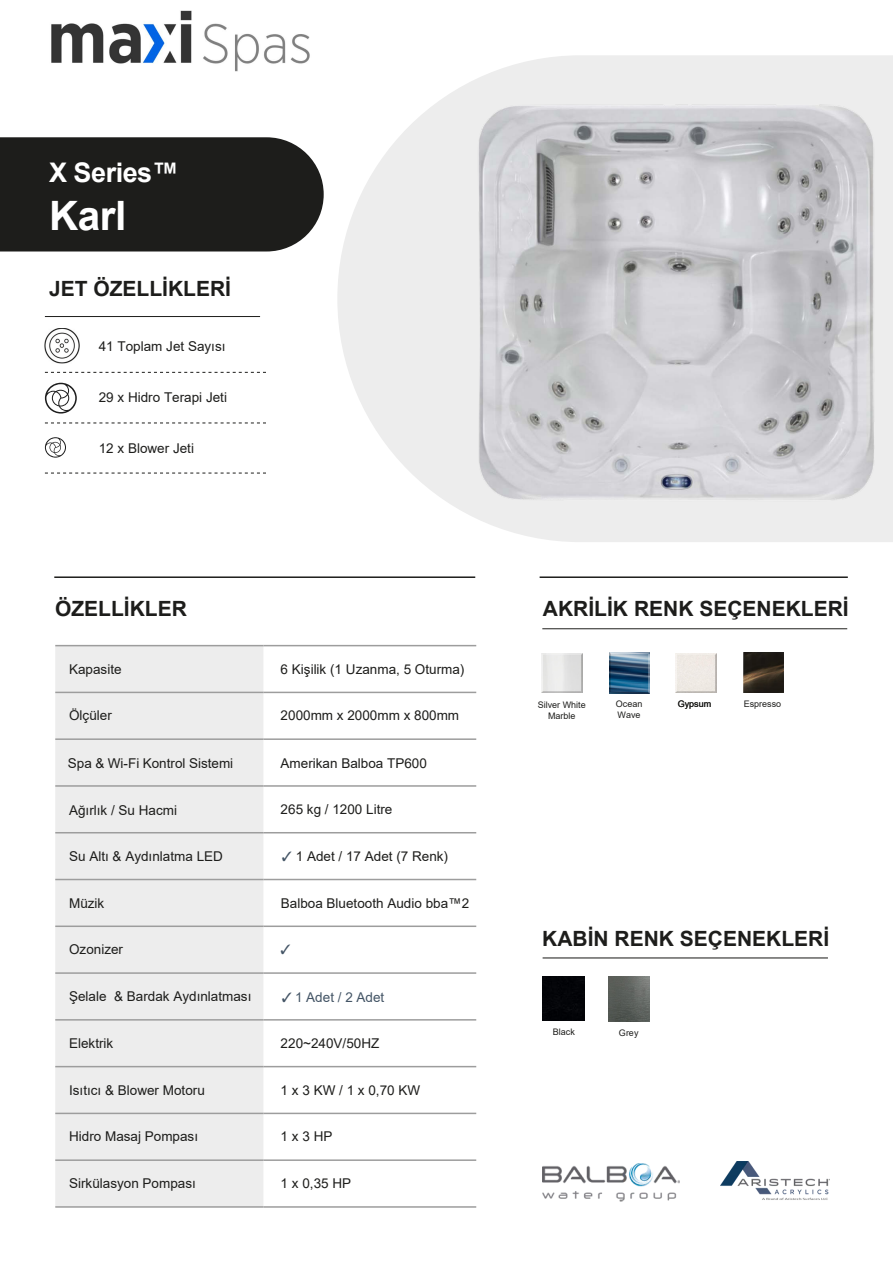
<style>
.page{position:relative;width:893px;height:1263px;background:#fff}
.page>*{position:absolute;margin:0;border:0;box-sizing:border-box;transform-origin:0 0}
.t1{font:700 40.5px "Arial";color:#fff}
.t2{font:700 27px "Arial";letter-spacing:-.02em;color:#fff}
.t3{font:700 21px "Arial";color:#1d1d1b}
.t4{font:13.5px "Arial";color:#1d1d1b}
.t5{font:13.5px "Arial";color:#435465}
.t6{font:9px/10.8px "Arial";color:#1d1d1b;text-align:center}
.s1{color:#435465}
</style>
<div class="page">
<div style="left:0;top:137px;width:324px;height:114px;background:#1d1d1b"></div>
<div style="left:55px;top:646px;width:209px;height:560px;background:#ededed"></div>
<svg style="left:264px;top:646px;width:212px;height:469px"></svg>
<hr style="left:55px;top:645px;width:209px;height:1px;background:#9d9d9d">
<hr style="left:264px;top:645px;width:212px;height:1px;background:#9d9d9d">
<hr style="left:55px;top:692px;width:209px;height:1px;background:#9d9d9d">
<hr style="left:264px;top:692px;width:212px;height:1px;background:#9d9d9d">
<hr style="left:55px;top:738px;width:209px;height:2px;background:#9d9d9d">
<hr style="left:264px;top:738px;width:212px;height:2px;background:#9d9d9d">
<hr style="left:55px;top:785px;width:209px;height:2px;background:#9d9d9d">
<hr style="left:264px;top:785px;width:212px;height:2px;background:#9d9d9d">
<hr style="left:55px;top:832px;width:209px;height:1px;background:#9d9d9d">
<hr style="left:264px;top:832px;width:212px;height:1px;background:#9d9d9d">
<hr style="left:55px;top:879px;width:209px;height:1px;background:#9d9d9d">
<hr style="left:264px;top:879px;width:212px;height:1px;background:#9d9d9d">
<hr style="left:55px;top:925px;width:209px;height:2px;background:#9d9d9d">
<hr style="left:264px;top:925px;width:212px;height:2px;background:#9d9d9d">
<hr style="left:55px;top:972px;width:209px;height:2px;background:#9d9d9d">
<hr style="left:264px;top:972px;width:212px;height:2px;background:#9d9d9d">
<hr style="left:55px;top:1019px;width:209px;height:1px;background:#9d9d9d">
<hr style="left:264px;top:1019px;width:212px;height:1px;background:#9d9d9d">
<hr style="left:55px;top:1066px;width:209px;height:1px;background:#9d9d9d">
<hr style="left:264px;top:1066px;width:212px;height:1px;background:#9d9d9d">
<hr style="left:55px;top:1113px;width:209px;height:1px;background:#9d9d9d">
<hr style="left:264px;top:1113px;width:212px;height:1px;background:#9d9d9d">
<hr style="left:55px;top:1159px;width:209px;height:2px;background:#9d9d9d">
<hr style="left:264px;top:1159px;width:212px;height:2px;background:#9d9d9d">
<hr style="left:55px;top:1206px;width:209px;height:2px;background:#9d9d9d">
<hr style="left:264px;top:1206px;width:212px;height:2px;background:#9d9d9d">
<hr style="left:54px;top:576px;width:421px;height:2px;background:#1d1d1b">
<hr style="left:543px;top:957px;width:285px;height:1px;background:#1d1d1b">
<hr style="left:45px;top:316px;width:215px;height:1px;background:#1d1d1b">
<svg style="left:337px;top:55px;width:556px;height:487px;fill:#ededed"></svg>
<img style="left:45px;top:328px;width:34px;height:35px">
<svg style="left:45px;top:372px;width:221px;height:1px"></svg>
<svg style="left:45px;top:423px;width:221px;height:1px"></svg>
<svg style="left:45px;top:383px;width:32px;height:31px"></svg>
<svg style="left:45px;top:437px;width:21px;height:21px"></svg>
<svg style="left:45px;top:473px;width:221px;height:1px"></svg>
<img style="left:51px;top:10px;width:259px;height:62px">
<hr style="left:540px;top:577px;width:308px;height:1px;background:#1d1d1b">
<img style="left:541px;top:653px;width:41px;height:39px">
<img style="left:610px;top:652px;width:39px;height:41px">
<img style="left:675px;top:653px;width:41px;height:39px">
<hr style="left:542px;top:628px;width:305px;height:1px;background:#1d1d1b">
<img style="left:609px;top:976px;width:40px;height:45px">
<div style="left:542px;top:976px;width:42px;height:44px;background:#030408"></div>
<img style="left:743px;top:653px;width:41px;height:39px">
<img style="left:477px;top:105px;width:399px;height:398px">
<img style="left:542px;top:1163px;width:137px;height:39px">
<img style="left:720px;top:1162px;width:109px;height:38px">
<svg style="left:281px;top:944px;width:9px;height:10px"></svg>
<h2 class="t2" style="left:49px;top:153px;width:131px">X Series™</h2>
<h1 class="t1" style="left:49px;top:187px;width:79px">Karl</h1>
<h3 class="t3" style="left:49px;top:274px;width:184px">JET ÖZELLİKLERİ</h3>
<p class="t4" style="left:99px;top:336px;width:128px">41 Toplam Jet Sayısı</p>
<p class="t4" style="left:99px;top:388px;width:130px">29 x Hidro Terapi Jeti</p>
<p class="t4" style="left:99px;top:439px;width:97px">12 x Blower Jeti</p>
<p class="t3" style="left:55px;top:594px;width:133px">ÖZELLİKLER</p>
<p class="t4" style="left:69px;top:660px;width:54px">Kapasite</p>
<p class="t4" style="left:281px;top:660px;width:185px">6 Kişilik (1 Uzanma, 5 Oturma)</p>
<p class="t4" style="left:69px;top:706px;width:44px">Ölçüler</p>
<p class="t4" style="left:281px;top:706px;width:180px">2000mm x 2000mm x 800mm</p>
<p class="t4" style="left:68px;top:753px;width:167px">Spa &amp; Wi-Fi Kontrol Sistemi</p>
<p class="t4" style="left:281px;top:800px;width:113px">265 kg / 1200 Litre</p>
<p class="t4" style="left:69px;top:847px;width:155px">Su Altı &amp; Aydınlatma LED</p>
<p class="t4" style="left:282px;top:847px;width:168px"><span class="s1">✓</span> 1 Adet / 17 Adet (7 Renk)</p>
<p class="t4" style="left:69px;top:893px;width:37px">Müzik</p>
<p class="t4" style="left:281px;top:893px;width:190px">Balboa Bluetooth Audio bba™2</p>
<p class="t4" style="left:69px;top:940px;width:56px">Ozonizer</p>
<p class="t4" style="left:69px;top:987px;width:184px">Şelale &amp; Bardak Aydınlatması</p>
<p class="t4" style="left:69px;top:1034px;width:46px">Elektrik</p>
<p class="t4" style="left:281px;top:1034px;width:100px">220~240V/50HZ</p>
<p class="t4" style="left:69px;top:1080px;width:137px">Isıtıcı &amp; Blower Motoru</p>
<p class="t4" style="left:281px;top:1080px;width:141px">1 x 3 KW / 1 x 0,70 KW</p>
<p class="t4" style="left:69px;top:1127px;width:131px">Hidro Masaj Pompası</p>
<p class="t4" style="left:281px;top:1127px;width:53px">1 x 3 HP</p>
<p class="t4" style="left:69px;top:1174px;width:128px">Sirkülasyon Pompası</p>
<p class="t4" style="left:281px;top:1174px;width:72px">1 x 0,35 HP</p>
<p class="t4" style="left:281px;top:753px;width:148px">Amerikan Balboa TP600</p>
<p class="t4" style="left:69px;top:801px;width:110px">Ağırlık / Su Hacmi</p>
<p class="t5" style="left:282px;top:988px;width:104px">✓ 1 Adet / 2 Adet</p>
<p class="t3" style="left:543px;top:594px;width:307px">AKRİLİK RENK SEÇENEKLERİ</p>
<p class="t6" style="left:538px;top:699px;width:50px">Silver White<br>Marble</p>
<p class="t6" style="left:616px;top:698px;width:28px;text-align:left">Ocean<br>Wave</p>
<p class="t6" style="left:678px;top:698px;width:35px">Gypsum</p>
<p class="t6" style="left:744px;top:698px;width:39px">Espresso</p>
<p class="t3" style="left:542px;top:923px;width:289px">KABİN RENK SEÇENEKLERİ</p>
<p class="t6" style="left:553px;top:1026px;width:24px">Black</p>
<p class="t6" style="left:619px;top:1027px;width:21px">Grey</p>
</div>
